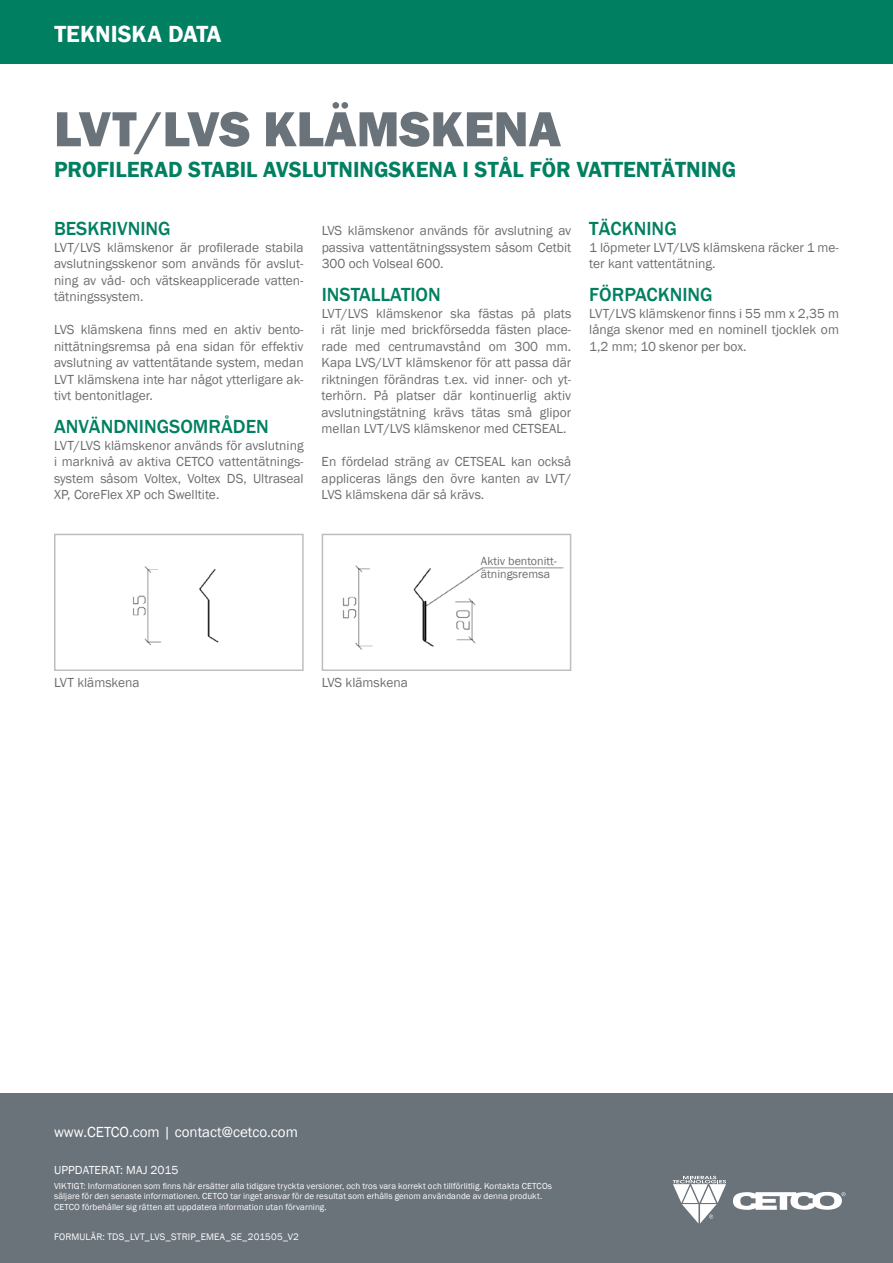
<style>
.page{position:relative;width:893px;height:1263px;background:#fff}
.page>*{position:absolute;margin:0;border:0;box-sizing:border-box;transform-origin:0 0}
.t1{font:800 51px "Franklin Gothic";color:#6a727a}
.t2{font:600 24px "Franklin Gothic";letter-spacing:-.005em;color:#fff}
.t3{font:600 22.5px "Franklin Gothic";color:#008061}
.t4{font:500 19.5px "Franklin Gothic";color:#008061}
.t5{font:15px "Franklin Gothic";color:#fff}
.t6{font:13.5px/16.5px "Franklin Gothic";color:#6d6e71;text-align:justify}
.t7{font:12px/13.5px "Franklin Gothic";color:#6d6e71}
.t8{font:12px "Franklin Gothic";letter-spacing:.005em;color:#fff}
.t9{font:9.75px "Franklin Gothic";letter-spacing:.015em;color:#fff}
.t10{font:9px/10.5px "Franklin Gothic";letter-spacing:.005em;color:#fff}
</style>
<div class="page">
<div style="left:0;top:0;width:893px;height:64px;background:#008061"></div>
<div style="left:0;top:1093px;width:893px;height:170px;background:#6a727a"></div>
<svg style="left:733px;top:1192px;width:113px;height:18px"></svg>
<svg style="left:673px;top:1176px;width:53px;height:47px"></svg>
<div style="left:322px;top:534px;width:249px;height:137px;background:#fff;border:2px solid #bcbec0"></div>
<img style="left:342px;top:565px;width:221px;height:85px">
<div style="left:54px;top:534px;width:250px;height:137px;background:#fff;border:2px solid #bcbec0"></div>
<img style="left:133px;top:566px;width:86px;height:79px">
<h2 class="t2" style="left:55px;top:20px;width:169px">TEKNISKA DATA</h2>
<h1 class="t1" style="left:54px;top:96px;width:509px">LVT/LVS KLÄMSKENA</h1>
<h3 class="t3" style="left:54px;top:156px;width:684px">PROFILERAD STABIL AVSLUTNINGSKENA I STÅL FÖR VATTENTÄTNING</h3>
<h3 class="t4" style="left:54px;top:217px;width:118px">BESKRIVNING</h3>
<p class="t6" style="left:54px;top:239px;width:251px">LVT/LVS klämskenor är profilerade stabila avslutningsskenor som används för avslut&shy;ning av våd- och vätskeapplicerade vatten&shy;tätningssystem.</p>
<p class="t6" style="left:54px;top:322px;width:251px">LVS klämskena finns med en aktiv bento&shy;nittätningsremsa på ena sidan för effektiv avslutning av vattentätande system, medan LVT klämskena inte har något ytterligare ak&shy;tivt bentonitlager.</p>
<h3 class="t4" style="left:54px;top:415px;width:216px">ANVÄNDNINGSOMRÅDEN</h3>
<p class="t6" style="left:54px;top:437px;width:251px">LVT/LVS klämskenor används för avslutning i marknivå av aktiva CETCO vattentätnings&shy;system såsom Voltex, Voltex DS, Ultraseal XP, CoreFlex XP och Swelltite.</p>
<p class="t6" style="left:322px;top:223px;width:251px">LVS klämskenor används för avslutning av passiva vattentätningssystem såsom Cetbit 300 och Volseal 600.</p>
<h3 class="t4" style="left:322px;top:283px;width:121px">INSTALLATION</h3>
<p class="t6" style="left:322px;top:305px;width:251px">LVT/LVS klämskenor ska fästas på plats i rät linje med brickförsedda fästen place&shy;rade med centrumavstånd om 300 mm.<br>Kapa LVS/LVT klämskenor för att passa där riktningen förändras t.ex. vid inner- och yt&shy;terhörn. På platser där kontinuerlig aktiv avslutningstätning krävs tätas små glipor mellan LVT/LVS klämskenor med CETSEAL.</p>
<p class="t6" style="left:322px;top:454px;width:251px">En fördelad sträng av CETSEAL kan också appliceras längs den övre kanten av LVT/ LVS klämskena där så krävs.</p>
<h3 class="t4" style="left:589px;top:217px;width:89px">TÄCKNING</h3>
<p class="t6" style="left:589px;top:239px;width:251px">1 löpmeter LVT/LVS klämskena räcker 1 me&shy;ter kant vattentätning.</p>
<h3 class="t4" style="left:589px;top:283px;width:125px">FÖRPACKNING</h3>
<p class="t6" style="left:589px;top:305px;width:251px">LVT/LVS klämskenor finns i 55 mm x 2,35 m långa skenor med en nominell tjocklek om 1,2 mm; 10 skenor per box.</p>
<p class="t7" style="left:481px;top:554px;width:77px">Aktiv bentonitt&shy;ätningsremsa</p>
<p class="t6" style="left:54px;top:674px;width:87px">LVT klämskena</p>
<p class="t6" style="left:322px;top:674px;width:88px">LVS klämskena</p>
<p class="t5" style="left:54px;top:1123px;width:245px">www.CETCO.com | contact@cetco.com</p>
<p class="t8" style="left:54px;top:1162px;width:126px">UPPDATERAT: MAJ 2015</p>
<p class="t10" style="left:54px;top:1180px;width:500px">VIKTIGT: Informationen som finns här ersätter alla tidigare tryckta versioner, och tros vara korrekt och tillförlitlig. Kontakta CETCOs säljare för den senaste informationen. CETCO tar inget ansvar för de resultat som erhålls genom användande av denna produkt.<br>CETCO förbehåller sig rätten att uppdatera information utan förvarning.</p>
<p class="t9" style="left:54px;top:1231px;width:246px">FORMULÄR: TDS_LVT_LVS_STRIP_EMEA_SE_201505_V2</p>
</div>
